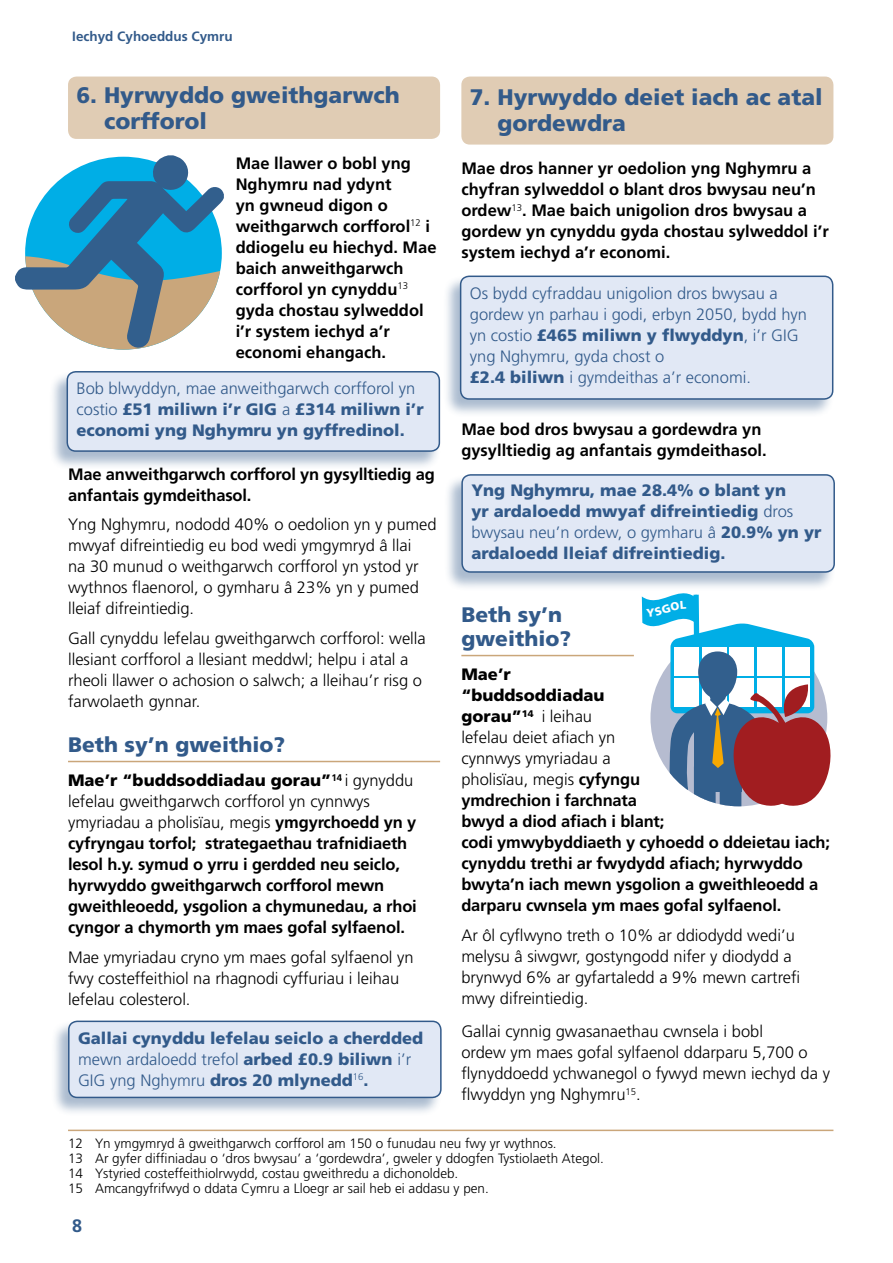
<style>
.page{position:relative;width:893px;height:1263px;background:#fff}
.page>*{position:absolute;margin:0;border:0;box-sizing:border-box;transform-origin:0 0}
.t1{font:900 22.5px/25.8px "Frutiger";color:#325a8a}
.t2{font:900 21px/24.2px "Frutiger";color:#325a8a}
.t3{font:700 18px "Frutiger";color:#325a8a}
.t4{font:700 16.5px/21px "Frutiger";letter-spacing:-.01em;color:#000}
.t5{font:300 16.5px/21px "Frutiger";color:#000}
.t6{font:900 16.5px/21px "Frutiger";color:#325a8a}
.t7{font:300 16.5px/21px "Frutiger";color:#325a8a}
.t8{font:300 13.5px/15px "Frutiger";color:#000}
.t9{font:700 13.5px "Frutiger";color:#325a8a}
.s1{font-weight:300}
.s2{font-weight:900}
</style>
<div class="page">
<hr style="left:68px;top:761px;width:372px;height:1px;background:#caa67a">
<hr style="left:461px;top:655px;width:173px;height:1px;background:#caa67a">
<div style="left:51px;top:1020px;width:391px;height:96px;background:#325a8a;opacity:.41"></div>
<div style="left:69px;top:1021px;width:372px;height:76px;background:#e1e8f5;border-radius:9px"></div>
<div style="left:68px;top:1020px;width:374px;height:78px;border:2px solid #325a8a;border-radius:9px"></div>
<div style="left:442px;top:275px;width:392px;height:142px;background:#325a8a;opacity:.41"></div>
<div style="left:461px;top:276px;width:372px;height:123px;background:#e1e8f5;border-radius:9px"></div>
<div style="left:460px;top:276px;width:373px;height:124px;border:2px solid #325a8a;border-radius:9px"></div>
<div style="left:49px;top:371px;width:392px;height:98px;background:#325a8a;opacity:.41"></div>
<div style="left:67px;top:372px;width:372px;height:79px;background:#e1e8f5;border-radius:9px"></div>
<div style="left:67px;top:371px;width:373px;height:81px;border:2px solid #325a8a;border-radius:9px"></div>
<div style="left:68px;top:77px;width:372px;height:62px;background:#e0ccb4;border-radius:9px"></div>
<div style="left:461px;top:77px;width:372px;height:68px;background:#e0ccb4;border-radius:9px"></div>
<div style="left:444px;top:474px;width:391px;height:116px;background:#325a8a;opacity:.41"></div>
<div style="left:462px;top:475px;width:372px;height:97px;background:#e1e8f5;border-radius:9px"></div>
<div style="left:461px;top:474px;width:374px;height:99px;border:2px solid #325a8a;border-radius:9px"></div>
<hr style="left:68px;top:1129px;width:765px;height:2px;background:#caa67a">
<svg style="left:15px;top:155px;width:209px;height:195px"></svg>
<svg style="left:642px;top:593px;width:188px;height:213px"></svg>
<p class="t9" style="left:72px;top:29px;width:162px">Iechyd Cyhoeddus Cymru</p>
<h1 class="t1" style="left:104px;top:81px;width:297px;text-indent:-28px">6. Hyrwyddo gweithgarwch corfforol</h1>
<h1 class="t1" style="left:497px;top:84px;width:327px;text-indent:-28px">7. Hyrwyddo deiet iach ac atal gordewdra</h1>
<p class="t4" style="left:236px;top:152px;width:202px">Mae llawer o bobl yng<br>Nghymru nad ydynt<br>yn gwneud digon o weithgarwch corfforol<sup>12</sup> i ddiogelu eu hiechyd. Mae baich anweithgarwch corfforol yn cynyddu<sup>13 </sup>gyda chostau sylweddol i’r system iechyd a’r economi ehangach.</p>
<p class="t6" style="left:77px;top:377px;width:349px"><span class="s1">Bob blwyddyn, mae anweithgarwch corfforol yn costio</span> £51 miliwn i’r GIG <span class="s1">a</span> £314 miliwn i’r economi yng Nghymru yn gyffredinol.</p>
<p class="t4" style="left:68px;top:463px;width:368px">Mae anweithgarwch corfforol yn gysylltiedig ag anfantais gymdeithasol.</p>
<p class="t5" style="left:68px;top:514px;width:370px">Yng Nghymru, nododd 40% o oedolion yn y pumed mwyaf difreintiedig eu bod wedi ymgymryd â llai<br>na 30 munud o weithgarwch corfforol yn ystod yr wythnos flaenorol, o gymharu â 23% yn y pumed lleiaf difreintiedig.</p>
<p class="t5" style="left:68px;top:628px;width:359px">Gall cynyddu lefelau gweithgarwch corfforol: wella llesiant corfforol a llesiant meddwl; helpu i atal a rheoli llawer o achosion o salwch; a lleihau’r risg o farwolaeth gynnar.</p>
<p class="t2" style="left:68px;top:732px;width:219px">Beth sy’n gweithio?</p>
<p class="t4" style="left:68px;top:770px;width:350px"><span class="s2">Mae’r “buddsoddiadau gorau”</span><sup>14</sup> <span class="s1">i gynyddu lefelau gweithgarwch corfforol yn cynnwys ymyriadau a pholisïau, megis</span> ymgyrchoedd yn y cyfryngau torfol; strategaethau trafnidiaeth lesol h.y. symud o yrru i gerdded neu seiclo, hyrwyddo gweithgarwch corfforol mewn gweithleoedd, ysgolion a chymunedau, a rhoi cyngor a chymorth ym maes gofal sylfaenol.</p>
<p class="t5" style="left:68px;top:946px;width:347px">Mae ymyriadau cryno ym maes gofal sylfaenol yn fwy costeffeithiol na rhagnodi cyffuriau i leihau lefelau colesterol.</p>
<p class="t6" style="left:78px;top:1027px;width:347px">Gallai cynyddu lefelau seiclo a cherdded <span class="s1">mewn ardaloedd trefol</span> arbed £0.9 biliwn <span class="s1">i’r<br>GIG yng Nghymru</span> dros 20 mlynedd<sup>16</sup>.</p>
<p class="t4" style="left:461px;top:158px;width:369px">Mae dros hanner yr oedolion yng Nghymru a chyfran sylweddol o blant dros bwysau neu’n ordew<sup>13</sup>. Mae baich unigolion dros bwysau a gordew yn cynyddu gyda chostau sylweddol i’r system iechyd a’r economi.</p>
<p class="t7" style="left:470px;top:282px;width:339px">Os bydd cyfraddau unigolion dros bwysau a gordew yn parhau i godi, erbyn 2050, bydd hyn yn costio <span class="s2">£465 miliwn y flwyddyn</span>, i’r GIG yng Nghymru, gyda chost o<br><span class="s2">£2.4 biliwn</span> i gymdeithas a’r economi.</p>
<p class="t4" style="left:461px;top:419px;width:307px">Mae bod dros bwysau a gordewdra yn gysylltiedig ag anfantais gymdeithasol.</p>
<p class="t6" style="left:471px;top:479px;width:352px">Yng Nghymru, mae 28.4% o blant yn<br>yr ardaloedd mwyaf difreintiedig <span class="s1">dros bwysau neu’n ordew, o gymharu â</span> 20.9% yn yr ardaloedd lleiaf difreintiedig.</p>
<p class="t2" style="left:461px;top:602px;width:111px">Beth sy’n gweithio?</p>
<p class="t4" style="left:461px;top:664px;width:370px"><span class="s2">Mae’r<br>“buddsoddiadau<br>gorau”</span><sup>14</sup> <span class="s1">i leihau<br>lefelau deiet afiach yn<br>cynnwys ymyriadau a<br>pholisïau, megis</span> cyfyngu<br>ymdrechion i farchnata<br>bwyd a diod afiach i blant;<br>codi ymwybyddiaeth y cyhoedd o ddeietau iach; cynyddu trethi ar fwydydd afiach; hyrwyddo bwyta’n iach mewn ysgolion a gweithleoedd a darparu cwnsela ym maes gofal sylfaenol.</p>
<p class="t5" style="left:461px;top:924px;width:340px">Ar ôl cyflwyno treth o 10% ar ddiodydd wedi’u melysu â siwgwr, gostyngodd nifer y diodydd a brynwyd 6% ar gyfartaledd a 9% mewn cartrefi mwy difreintiedig.</p>
<p class="t5" style="left:461px;top:1021px;width:370px">Gallai cynnig gwasanaethau cwnsela i bobl<br>ordew ym maes gofal sylfaenol ddarparu 5,700 o flynyddoedd ychwanegol o fywyd mewn iechyd da y flwyddyn yng Nghymru<sup>15</sup>.</p>
<p class="t8" style="left:68px;top:1136px;width:537px">12 Yn ymgymryd â gweithgarwch corfforol am 150 o funudau neu fwy yr wythnos.<br>13 Ar gyfer diffiniadau o ‘dros bwysau’ a ‘gordewdra’, gweler y ddogfen Tystiolaeth Ategol.<br>14 Ystyried costeffeithiolrwydd, costau gweithredu a dichonoldeb.<br>15 Amcangyfrifwyd o ddata Cymru a Lloegr ar sail heb ei addasu y pen.</p>
<p class="t3" style="left:72px;top:1215px;width:12px">8</p>
</div>
